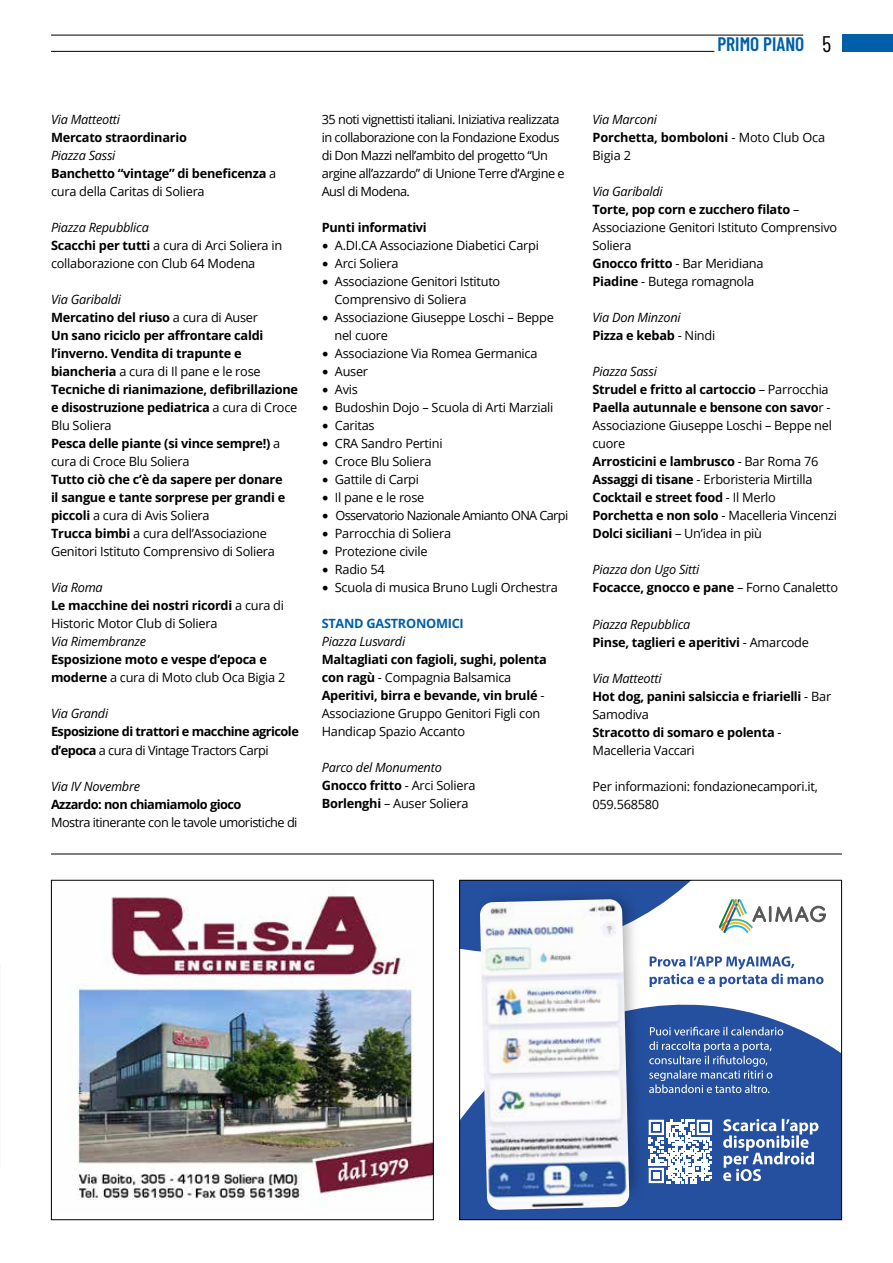
<style>
.page{position:relative;width:893px;height:1263px;background:#fff}
.page>*{position:absolute;margin:0;border:0;box-sizing:border-box;transform-origin:0 0}
.t1{font:600 19.5px "Barlow Condensed";color:#005fa8}
.t2{font:700 12.75px/18px "Open Sans";letter-spacing:-.02em;color:#000}
.t3{font:12.75px/18px "Open Sans";letter-spacing:-.02em;color:#000}
.t4{font:12.75px/18px "Open Sans";letter-spacing:-.04em;color:#000}
.t5{font:700 12.75px/18px "Open Sans";letter-spacing:-.04em;color:#000}
.t6{font:italic 12.75px/18px "Open Sans";letter-spacing:-.02em;color:#000}
.t7{font:12.75px "Open Sans";letter-spacing:-.05em;color:#000}
.t8{font:700 12.75px "Open Sans";letter-spacing:-.02em;color:#005fa8}
.s1{font-weight:400;font-style:italic}
.s2{font-weight:400}
.s3{font-style:italic}
.s4{font-weight:700}
.s5{font-family:"Minion Pro";font-size:18px}
.s6{font-weight:400;font-size:22.5px;color:#000}
.s7{font-weight:700;font-style:normal}
.s8{font-style:normal}
</style>
<div class="page">
<svg style="left:461px;top:1004px;width:379px;height:214px;fill:#25509f"></svg>
<img style="left:473px;top:987px;width:177px;height:226px">
<img style="left:480px;top:987px;width:149px;height:223px">
<svg style="left:723px;top:1119px;width:95px;height:62px"></svg>
<svg style="left:650px;top:1027px;width:133px;height:8px"></svg>
<svg style="left:649px;top:1041px;width:123px;height:52px"></svg>
<svg style="left:461px;top:882px;width:365px;height:105px"></svg>
<svg style="left:649px;top:1120px;width:63px;height:63px"></svg>
<div style="left:459px;top:880px;width:383px;height:340px;border:1px solid #000"></div>
<img style="left:75px;top:889px;width:357px;height:311px">
<div style="left:51px;top:880px;width:383px;height:340px;border:1px solid #000"></div>
<hr style="left:51px;top:854px;width:791px;height:1px;background:#000">
<hr style="left:51px;top:35px;width:752px;height:1px;background:#000">
<hr style="left:51px;top:51px;width:663px;height:1px;background:#000">
<div style="left:842px;top:35px;width:51px;height:17px;background:#005fa8"></div>
<p class="t6" style="left:51px;top:110px;width:71px">Via Matteotti</p>
<p class="t2" style="left:51px;top:128px;width:137px">Mercato straordinario</p>
<p class="t2" style="left:51px;top:146px;width:227px"><span class="s1">Piazza Sassi<br></span>Banchetto “vintage” di beneficenza <span class="s2">a cura della Caritas di Soliera</span></p>
<p class="t3" style="left:51px;top:218px;width:233px"><span class="s3">Piazza Repubblica<br></span><span class="s4">Scacchi per tutti</span> a cura di Arci Soliera in collaborazione con Club 64 Modena</p>
<p class="t2" style="left:51px;top:290px;width:249px"><span class="s1">Via Garibaldi<br></span>Mercatino del riuso <span class="s2">a cura di Auser<br></span>Un sano riciclo per affrontare caldi l’inverno. Vendita di trapunte e biancheria <span class="s2">a cura di Il pane e le rose<br></span>Tecniche di rianimazione, defibrillazione e disostruzione pediatrica <span class="s2">a cura di Croce<br>Blu Soliera<br></span>Pesca delle piante (si vince sempre!) <span class="s2">a cura di Croce Blu Soliera</span></p>
<p class="t2" style="left:51px;top:470px;width:236px">Tutto ciò che c’è da sapere per donare il sangue e tante sorprese per grandi e piccoli <span class="s2">a cura di Avis Soliera<br></span>Trucca bimbi <span class="s2">a cura dell’Associazione Genitori Istituto Comprensivo di Soliera</span></p>
<p class="t3" style="left:51px;top:578px;width:235px"><span class="s3">Via Roma<br></span><span class="s4">Le macchine dei nostri ricordi</span> a cura di<br>Historic Motor Club di Soliera</p>
<p class="t6" style="left:51px;top:632px;width:97px">Via Rimembranze</p>
<p class="t2" style="left:51px;top:650px;width:236px">Esposizione moto e vespe d’epoca e moderne <span class="s2">a cura di Moto club Oca Bigia 2</span></p>
<p class="t6" style="left:51px;top:704px;width:59px">Via Grandi</p>
<p class="t5" style="left:51px;top:722px;width:249px">Esposizione di trattori e macchine agricole d’epoca <span class="s2">a cura di Vintage Tractors Carpi</span></p>
<p class="t6" style="left:51px;top:776px;width:91px">Via IV Novembre</p>
<p class="t5" style="left:51px;top:794px;width:192px">Azzardo: non chiamiamolo gioco</p>
<p class="t4" style="left:51px;top:812px;width:248px">Mostra itinerante con le tavole umoristiche di</p>
<p class="t4" style="left:322px;top:110px;width:244px">35 noti vignettisti italiani. Iniziativa realizzata in collaborazione con la Fondazione Exodus di Don Mazzi nell’ambito del progetto “Un argine all’azzardo” di Unione Terre d’Argine e Ausl di Modena.</p>
<p class="t2" style="left:322px;top:218px;width:107px">Punti informativi</p>
<p class="t3" style="left:322px;top:236px;width:219px"><span class="s5">•</span> A.DI.CA Associazione Diabetici Carpi</p>
<p class="t3" style="left:322px;top:254px;width:78px"><span class="s5">•</span> Arci Soliera</p>
<p class="t3" style="left:334px;top:272px;width:167px;text-indent:-13px"><span class="s5">•</span> Associazione Genitori Istituto<br>Comprensivo di Soliera</p>
<p class="t3" style="left:334px;top:308px;width:221px;text-indent:-13px"><span class="s5">•</span> Associazione Giuseppe Loschi – Beppe nel cuore</p>
<p class="t3" style="left:322px;top:344px;width:217px"><span class="s5">•</span> Associazione Via Romea Germanica</p>
<p class="t3" style="left:322px;top:362px;width:48px"><span class="s5">•</span> Auser</p>
<p class="t3" style="left:322px;top:380px;width:38px"><span class="s5">•</span> Avis</p>
<p class="t3" style="left:322px;top:398px;width:233px"><span class="s5">•</span> Budoshin Dojo – Scuola di Arti Marziali</p>
<p class="t3" style="left:322px;top:416px;width:54px"><span class="s5">•</span> Caritas</p>
<p class="t3" style="left:322px;top:434px;width:122px"><span class="s5">•</span> CRA Sandro Pertini</p>
<p class="t3" style="left:322px;top:452px;width:111px"><span class="s5">•</span> Croce Blu Soliera</p>
<p class="t3" style="left:322px;top:470px;width:99px"><span class="s5">•</span> Gattile di Carpi</p>
<p class="t3" style="left:322px;top:488px;width:104px"><span class="s5">•</span> Il pane e le rose</p>
<p class="t7" style="left:322px;top:507px;width:248px"><span class="s5">•</span> Osservatorio Nazionale Amianto ONA Carpi</p>
<p class="t3" style="left:322px;top:524px;width:131px"><span class="s5">•</span> Parrocchia di Soliera</p>
<p class="t3" style="left:322px;top:542px;width:107px"><span class="s5">•</span> Protezione civile</p>
<p class="t3" style="left:322px;top:560px;width:64px"><span class="s5">•</span> Radio 54</p>
<p class="t3" style="left:322px;top:578px;width:238px"><span class="s5">•</span> Scuola di musica Bruno Lugli Orchestra</p>
<p class="t8" style="left:322px;top:615px;width:144px">STAND GASTRONOMICI</p>
<p class="t6" style="left:322px;top:632px;width:85px">Piazza Lusvardi</p>
<p class="t3" style="left:322px;top:650px;width:227px"><span class="s4">Maltagliati con fagioli, sughi, polenta con ragù</span> - Compagnia Balsamica <span class="s4">Aperitivi, birra e bevande, vin brulé</span> - Associazione Gruppo Genitori Figli con Handicap Spazio Accanto</p>
<p class="t3" style="left:322px;top:758px;width:155px"><span class="s3">Parco del Monumento<br></span><span class="s4">Gnocco fritto</span> - Arci Soliera<br><span class="s4">Borlenghi</span> – Auser Soliera</p>
<h1 class="t1" style="left:717px;top:31px;width:115px">PRIMO PIANO <span class="s6">5</span></h1>
<p class="t2" style="left:592px;top:110px;width:234px"><span class="s1">Via Marconi<br></span>Porchetta, bomboloni <span class="s2">- Moto Club Oca<br>Bigia 2</span></p>
<p class="t3" style="left:592px;top:182px;width:246px"><span class="s3">Via Garibaldi<br></span><span class="s4">Torte, pop corn e zucchero filato</span> –<br>Associazione Genitori Istituto Comprensivo<br>Soliera<br><span class="s4">Gnocco fritto</span> - Bar Meridiana<br><span class="s4">Piadine</span> - Butega romagnola</p>
<p class="t6" style="left:592px;top:308px;width:124px">Via Don Minzoni<br><span class="s7">Pizza e kebab</span> <span class="s8">- Nindi</span></p>
<p class="t2" style="left:592px;top:362px;width:246px"><span class="s1">Piazza Sassi<br></span>Strudel e fritto al cartoccio <span class="s2">– Parrocchia<br></span>Paella autunnale e bensone con savo<span class="s2">r -<br>Associazione Giuseppe Loschi – Beppe nel cuore<br></span>Arrosticini e lambrusco <span class="s2">- Bar Roma 76<br></span>Assaggi di tisane <span class="s2">- Erboristeria Mirtilla<br></span>Cocktail e street food <span class="s2">- Il Merlo<br></span>Porchetta e non solo <span class="s2">- Macelleria Vincenzi<br></span>Dolci siciliani <span class="s2">– Un’idea in più</span></p>
<p class="t2" style="left:592px;top:560px;width:247px"><span class="s1">Piazza don Ugo Sitti<br></span>Focacce, gnocco e pane <span class="s2">– Forno Canaletto</span></p>
<p class="t2" style="left:592px;top:614px;width:218px"><span class="s1">Piazza Repubblica<br></span>Pinse, taglieri e aperitivi <span class="s2">- Amarcode</span></p>
<p class="t2" style="left:592px;top:668px;width:240px"><span class="s1">Via Matteotti<br></span>Hot dog, panini salsiccia e friarielli <span class="s2">- Bar<br>Samodiva<br></span>Stracotto di somaro e polenta <span class="s2">-<br>Macelleria Vaccari</span></p>
<p class="t3" style="left:592px;top:776px;width:227px">Per informazioni: fondazionecampori.it,<br>059.568580</p>
</div>
